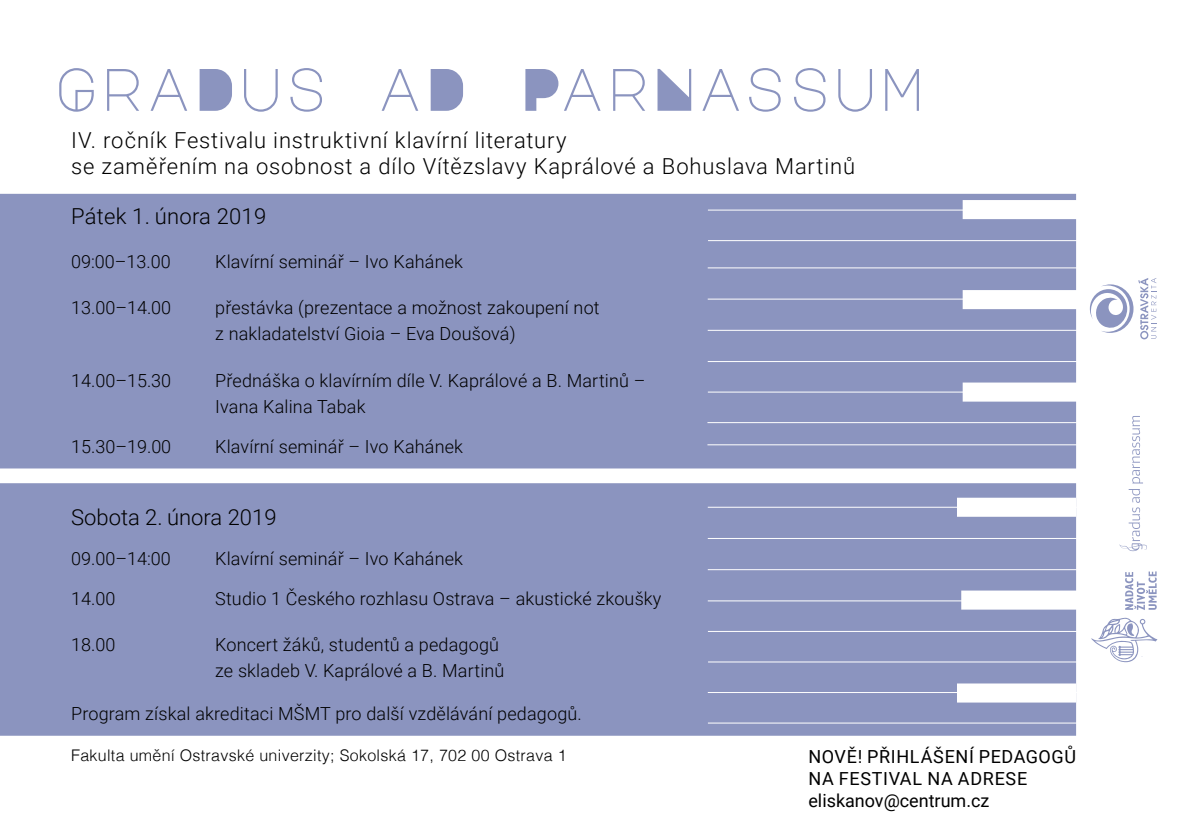
<style>
.page{position:relative;width:1191px;height:840px;background:#fff}
.page>*{position:absolute;margin:0;border:0;box-sizing:border-box;transform-origin:0 0}
.t1{font:60px "Major Mono Display";letter-spacing:.02em;color:#8b94bf}
.t2{font:300 22px/26px "Roboto";letter-spacing:.035em;color:#000}
.t3{font:300 22px "Roboto";color:#000}
.t4{font:300 22px "Roboto";letter-spacing:.01em;color:#000}
.t5{font:300 18px/26px "Roboto";letter-spacing:.01em;color:#000}
.t6{font:18px/22px "Roboto";letter-spacing:.035em;color:#000}
.t7{font:300 16px "Helvetica";letter-spacing:.02em;color:#000}
</style>
<div class="page">
<div style="left:0;top:483px;width:1076px;height:252px;background:#8b94bf"></div>
<div style="left:0;top:194px;width:1076px;height:274px;background:#8b94bf"></div>
<svg style="left:1091px;top:617px;width:66px;height:44px"></svg>
<svg style="left:1125px;top:571px;width:31px;height:38px"></svg>
<svg style="left:1089px;top:278px;width:67px;height:61px"></svg>
<hr style="left:707px;top:361px;width:383px;height:1px;background:#fff">
<hr style="left:707px;top:329px;width:383px;height:1px;background:#fff">
<hr style="left:707px;top:298px;width:383px;height:1px;background:#fff">
<hr style="left:707px;top:267px;width:383px;height:1px;background:#fff">
<hr style="left:708px;top:391px;width:382px;height:1px;background:#fff">
<hr style="left:708px;top:600px;width:382px;height:1px;background:#fff">
<hr style="left:708px;top:569px;width:382px;height:1px;background:#fff">
<hr style="left:708px;top:537px;width:382px;height:1px;background:#fff">
<hr style="left:708px;top:506px;width:382px;height:1px;background:#fff">
<hr style="left:708px;top:630px;width:382px;height:1px;background:#fff">
<hr style="left:708px;top:209px;width:382px;height:1px;background:#fff">
<hr style="left:708px;top:240px;width:382px;height:1px;background:#fff">
<div style="left:962px;top:290px;width:119px;height:19px;background:#fff"></div>
<div style="left:962px;top:200px;width:119px;height:19px;background:#fff"></div>
<div style="left:962px;top:382px;width:119px;height:19px;background:#fff;border:2px solid #fff"></div>
<hr style="left:708px;top:661px;width:382px;height:1px;background:#fff">
<hr style="left:708px;top:691px;width:382px;height:1px;background:#fff">
<hr style="left:708px;top:722px;width:382px;height:1px;background:#fff">
<div style="left:957px;top:497px;width:119px;height:19px;background:#fff;border:2px solid #fff"></div>
<div style="left:961px;top:590px;width:119px;height:19px;background:#fff;border:2px solid #fff"></div>
<div style="left:957px;top:683px;width:119px;height:19px;background:#fff;border:2px solid #fff"></div>
<hr style="left:707px;top:422px;width:383px;height:1px;background:#fff">
<hr style="left:707px;top:444px;width:383px;height:1px;background:#fff">
<svg style="left:1119px;top:416px;width:28px;height:135px"></svg>
<h1 class="t1" style="left:55px;top:42px;width:871px">GRADUS AD PARNASSUM</h1>
<p class="t2" style="left:71px;top:127px;width:785px">IV. ročník Festivalu instruktivní klavírní literatury<br>se zaměřením na osobnost a dílo Vítězslavy Kaprálové a Bohuslava Martinů</p>
<p class="t4" style="left:71px;top:201px;width:197px">Pátek 1. února 2019</p>
<p class="t5" style="left:71px;top:248px;width:101px">09:00–13.00</p>
<p class="t5" style="left:215px;top:248px;width:249px">Klavírní seminář – Ivo Kahánek</p>
<p class="t5" style="left:71px;top:294px;width:102px">13.00–14.00</p>
<p class="t5" style="left:215px;top:294px;width:386px">přestávka (prezentace a možnost zakoupení not z nakladatelství Gioia – Eva Doušová)</p>
<p class="t5" style="left:71px;top:366px;width:102px">14.00–15.30</p>
<p class="t5" style="left:215px;top:366px;width:432px">Přednáška o klavírním díle V. Kaprálové a B. Martinů –<br>Ivana Kalina Tabak</p>
<p class="t5" style="left:71px;top:432px;width:102px">15.30–19.00</p>
<p class="t5" style="left:215px;top:432px;width:249px">Klavírní seminář – Ivo Kahánek</p>
<p class="t3" style="left:71px;top:501px;width:207px">Sobota 2. února 2019</p>
<p class="t5" style="left:71px;top:544px;width:101px">09.00–14:00</p>
<p class="t5" style="left:215px;top:544px;width:249px">Klavírní seminář – Ivo Kahánek</p>
<p class="t5" style="left:71px;top:584px;width:46px">14.00</p>
<p class="t5" style="left:215px;top:584px;width:448px">Studio 1 Českého rozhlasu Ostrava – akustické zkoušky</p>
<p class="t5" style="left:71px;top:630px;width:46px">18.00</p>
<p class="t5" style="left:215px;top:630px;width:291px">Koncert žáků, studentů a pedagogů ze skladeb V. Kaprálové a B. Martinů</p>
<p class="t5" style="left:71px;top:699px;width:512px">Program získal akreditaci MŠMT pro další vzdělávání pedagogů.</p>
<p class="t7" style="left:71px;top:741px;width:497px">Fakulta umění Ostravské univerzity; Sokolská 17, 702 00 Ostrava 1</p>
<p class="t6" style="left:808px;top:744px;width:269px">NOVĚ! PŘIHLÁŠENÍ PEDAGOGŮ<br>NA FESTIVAL NA ADRESE eliskanov@centrum.cz</p>
</div>
